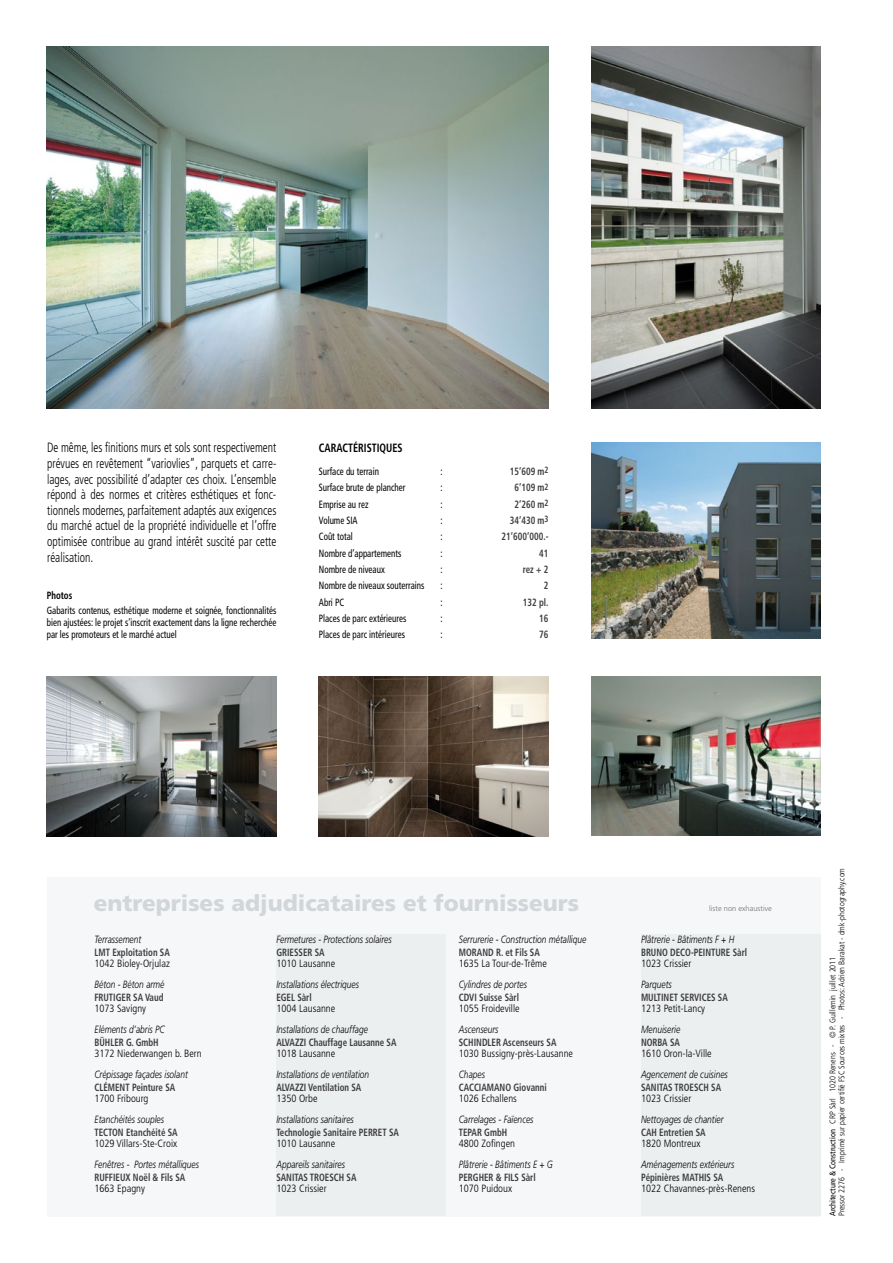
<style>
.page{position:relative;width:893px;height:1263px;background:#fff}
.page>*{position:absolute;margin:0;border:0;box-sizing:border-box;transform-origin:0 0}
.t1{font:900 22.5px "Frutiger";color:#d1d6da}
.t2{font:300 condensed 13.5px/15.6px "Frutiger";color:#000;text-align:justify;scale:.85 1}
.t3{font:700 condensed 12px "Frutiger";color:#000;scale:.85 1}
.t4{font:italic 300 10.5px "Frutiger";color:#000;scale:.8 1}
.t5{font:700 condensed 10.5px "Frutiger";color:#3e3d40;scale:.85 1}
.t6{font:300 condensed 10.5px "Frutiger";color:#000}
.t7{font:condensed 10.5px/12px "Frutiger";color:#000;text-align:justify;scale:.85 1}
.t8{font:700 condensed 10.5px "Frutiger";color:#000;scale:.85 1}
.t9{font:300 condensed 8.25px/9px "Frutiger";color:#000}
.t10{font:300 7.5px "Frutiger";color:#707172}
.s1{font-size:9px}
.s2{font-weight:400}
</style>
<div class="page">
<img style="left:47px;top:676px;width:229px;height:160px">
<img style="left:591px;top:47px;width:230px;height:361px">
<img style="left:47px;top:47px;width:502px;height:361px">
<img style="left:591px;top:676px;width:230px;height:160px">
<img style="left:319px;top:676px;width:230px;height:160px">
<div style="left:47px;top:877px;width:774px;height:339px;background:#f6f7f8"></div>
<div style="left:276px;top:934px;width:170px;height:282px;background:#eceff0"></div>
<div style="left:641px;top:934px;width:180px;height:282px;background:#eceff0"></div>
<img style="left:591px;top:442px;width:230px;height:197px">
<p class="t2" style="left:47px;top:440px;width:271px">De même, les finitions murs et sols sont respectivement prévues en revêtement “variovlies”, parquets et carre&shy;lages, avec possibilité d’adapter ces choix. L’ensemble répond à des normes et critères esthétiques et fonc&shy;tionnels modernes, parfaitement adaptés aux exigences du marché actuel de la propriété individuelle et l’offre optimisée contribue au grand intérêt suscité par cette réalisation.</p>
<p class="t8" style="left:47px;top:589px;width:32px">Photos</p>
<p class="t7" style="left:47px;top:604px;width:272px">Gabarits contenus, esthétique moderne et soignée, fonctionnalités bien ajustées: le projet s’inscrit exactement dans la ligne recherchée par les promoteurs et le marché actuel</p>
<p class="t3" style="left:319px;top:441px;width:100px">CARACTÉRISTIQUES</p>
<p class="t7" style="left:319px;top:465px;width:72px">Surface du terrain</p>
<p class="t7" style="left:440px;top:465px;width:4px">:</p>
<p class="t5" style="left:510px;top:465px;width:47px">15’609 m<span class="s1">2</span></p>
<p class="t7" style="left:319px;top:482px;width:103px">Surface brute de plancher</p>
<p class="t7" style="left:440px;top:482px;width:4px">:</p>
<p class="t5" style="left:514px;top:481px;width:42px">6’109 m<span class="s1">2</span></p>
<p class="t7" style="left:319px;top:498px;width:60px">Emprise au rez</p>
<p class="t7" style="left:440px;top:498px;width:4px">:</p>
<p class="t5" style="left:514px;top:498px;width:42px">2’260 m<span class="s1">2</span></p>
<p class="t7" style="left:319px;top:514px;width:47px">Volume SIA</p>
<p class="t7" style="left:440px;top:514px;width:4px">:</p>
<p class="t5" style="left:510px;top:514px;width:47px">34’430 m<span class="s1">3</span></p>
<p class="t7" style="left:319px;top:531px;width:41px">Coût total</p>
<p class="t7" style="left:440px;top:531px;width:4px">:</p>
<p class="t5" style="left:502px;top:530px;width:57px">21’600’000.-</p>
<p class="t7" style="left:319px;top:547px;width:98px">Nombre d’appartements</p>
<p class="t7" style="left:440px;top:547px;width:4px">:</p>
<p class="t5" style="left:539px;top:547px;width:12px">41</p>
<p class="t7" style="left:319px;top:563px;width:79px">Nombre de niveaux</p>
<p class="t7" style="left:440px;top:563px;width:4px">:</p>
<p class="t5" style="left:523px;top:563px;width:32px">rez + 2</p>
<p class="t7" style="left:319px;top:580px;width:126px">Nombre de niveaux souterrains</p>
<p class="t7" style="left:440px;top:580px;width:4px">:</p>
<p class="t5" style="left:544px;top:579px;width:7px">2</p>
<p class="t7" style="left:319px;top:596px;width:31px">Abri PC</p>
<p class="t7" style="left:440px;top:596px;width:4px">:</p>
<p class="t5" style="left:523px;top:596px;width:32px">132 pl.</p>
<p class="t7" style="left:319px;top:612px;width:104px">Places de parc extérieures</p>
<p class="t7" style="left:440px;top:612px;width:4px">:</p>
<p class="t5" style="left:539px;top:612px;width:12px">16</p>
<p class="t7" style="left:319px;top:629px;width:103px">Places de parc intérieures</p>
<p class="t7" style="left:440px;top:629px;width:4px">:</p>
<p class="t5" style="left:539px;top:628px;width:12px">76</p>
<h1 class="t1" style="left:94px;top:889px;width:487px">entreprises adjudicataires et fournisseurs</h1>
<p class="t10" style="left:709px;top:904px;width:64px">liste non exhaustive</p>
<p class="t4" style="left:641px;top:933px;width:118px">Plâtrerie - Bâtiments F + H</p>
<p class="t5" style="left:641px;top:946px;width:126px">BRUNO DECO-PEINTURE Sàrl</p>
<p class="t6" style="left:641px;top:957px;width:52px">1023 Crissier</p>
<p class="t4" style="left:641px;top:978px;width:40px">Parquets</p>
<p class="t5" style="left:641px;top:991px;width:104px">MULTINET SERVICES SA</p>
<p class="t6" style="left:641px;top:1002px;width:66px">1213 Petit-Lancy</p>
<p class="t4" style="left:641px;top:1023px;width:51px">Menuiserie</p>
<p class="t5" style="left:641px;top:1036px;width:47px">NORBA SA</p>
<p class="t6" style="left:641px;top:1047px;width:72px">1610 Oron-la-Ville</p>
<p class="t4" style="left:641px;top:1068px;width:110px">Agencement de cuisines</p>
<p class="t5" style="left:641px;top:1081px;width:96px">SANITAS TROESCH SA</p>
<p class="t6" style="left:641px;top:1092px;width:52px">1023 Crissier</p>
<p class="t4" style="left:641px;top:1113px;width:105px">Nettoyages de chantier</p>
<p class="t5" style="left:641px;top:1126px;width:78px">CAH Entretien SA</p>
<p class="t6" style="left:641px;top:1137px;width:61px">1820 Montreux</p>
<p class="t4" style="left:641px;top:1158px;width:118px">Aménagements extérieurs</p>
<p class="t5" style="left:641px;top:1171px;width:98px">Pépinières MATHIS SA</p>
<p class="t6" style="left:641px;top:1182px;width:116px">1022 Chavannes-près-Renens</p>
<p class="t4" style="left:276px;top:933px;width:146px">Fermetures - Protections solaires</p>
<p class="t5" style="left:276px;top:946px;width:58px">GRIESSER SA</p>
<p class="t6" style="left:276px;top:957px;width:60px">1010 Lausanne</p>
<p class="t4" style="left:276px;top:978px;width:105px">Installations électriques</p>
<p class="t5" style="left:276px;top:991px;width:43px">EGEL Sàrl</p>
<p class="t6" style="left:276px;top:1002px;width:60px">1004 Lausanne</p>
<p class="t4" style="left:276px;top:1023px;width:116px">Installations de chauffage</p>
<p class="t5" style="left:276px;top:1036px;width:143px">ALVAZZI Chauffage Lausanne SA</p>
<p class="t6" style="left:276px;top:1047px;width:60px">1018 Lausanne</p>
<p class="t4" style="left:276px;top:1068px;width:118px">Installations de ventilation</p>
<p class="t5" style="left:276px;top:1081px;width:101px">ALVAZZI Ventilation SA</p>
<p class="t6" style="left:276px;top:1092px;width:43px">1350 Orbe</p>
<p class="t4" style="left:276px;top:1113px;width:98px">Installations sanitaires</p>
<p class="t5" style="left:276px;top:1126px;width:146px">Technologie Sanitaire PERRET SA</p>
<p class="t6" style="left:276px;top:1137px;width:60px">1010 Lausanne</p>
<p class="t4" style="left:276px;top:1158px;width:87px">Appareils sanitaires</p>
<p class="t5" style="left:276px;top:1171px;width:96px">SANITAS TROESCH SA</p>
<p class="t6" style="left:276px;top:1182px;width:52px">1023 Crissier</p>
<p class="t4" style="left:459px;top:933px;width:161px">Serrurerie - Construction métallique</p>
<p class="t5" style="left:459px;top:946px;width:97px">MORAND R. et Fils SA</p>
<p class="t6" style="left:459px;top:957px;width:89px">1635 La Tour-de-Trême</p>
<p class="t4" style="left:459px;top:978px;width:87px">Cylindres de portes</p>
<p class="t5" style="left:459px;top:991px;width:72px">CDVI Suisse Sàrl</p>
<p class="t6" style="left:459px;top:1002px;width:62px">1055 Froideville</p>
<p class="t4" style="left:459px;top:1023px;width:51px">Ascenseurs</p>
<p class="t5" style="left:459px;top:1036px;width:116px">SCHINDLER Ascenseurs SA</p>
<p class="t6" style="left:459px;top:1047px;width:116px">1030 Bussigny-près-Lausanne</p>
<p class="t4" style="left:459px;top:1068px;width:34px">Chapes</p>
<p class="t5" style="left:459px;top:1081px;width:105px">CACCIAMANO Giovanni</p>
<p class="t6" style="left:459px;top:1092px;width:60px">1026 Echallens</p>
<p class="t4" style="left:459px;top:1113px;width:95px">Carrelages - Faïences</p>
<p class="t5" style="left:459px;top:1126px;width:58px">TEPAR GmbH</p>
<p class="t6" style="left:459px;top:1137px;width:58px">4800 Zofingen</p>
<p class="t4" style="left:459px;top:1158px;width:119px">Plâtrerie - Bâtiments E + G</p>
<p class="t5" style="left:459px;top:1171px;width:92px">PERGHER &amp; FILS Sàrl</p>
<p class="t6" style="left:459px;top:1182px;width:55px">1070 Puidoux</p>
<p class="t4" style="left:94px;top:933px;width:60px">Terrassement</p>
<p class="t5" style="left:94px;top:946px;width:90px">LMT Exploitation SA</p>
<p class="t6" style="left:94px;top:957px;width:77px">1042 Bioley-Orjulaz</p>
<p class="t4" style="left:94px;top:978px;width:89px">Béton - Béton armé</p>
<p class="t5" style="left:94px;top:991px;width:83px">FRUTIGER SA Vaud</p>
<p class="t6" style="left:94px;top:1002px;width:53px">1073 Savigny</p>
<p class="t4" style="left:94px;top:1023px;width:89px">Eléments d’abris PC</p>
<p class="t5" style="left:94px;top:1036px;width:77px">BÜHLER G. GmbH</p>
<p class="t6" style="left:94px;top:1047px;width:109px">3172 Niederwangen b. Bern</p>
<p class="t4" style="left:94px;top:1068px;width:118px">Crépissage façades isolant</p>
<p class="t5" style="left:94px;top:1081px;width:97px">CLÉMENT Peinture SA</p>
<p class="t6" style="left:94px;top:1092px;width:56px">1700 Fribourg</p>
<p class="t4" style="left:94px;top:1113px;width:88px">Etanchéités souples</p>
<p class="t5" style="left:94px;top:1126px;width:99px">TECTON Etanchéité SA</p>
<p class="t6" style="left:94px;top:1137px;width:84px">1029 Villars-Ste-Croix</p>
<p class="t4" style="left:94px;top:1158px;width:132px">Fenêtres - Portes métalliques</p>
<p class="t5" style="left:94px;top:1171px;width:108px">RUFFIEUX Noël &amp; Fils SA</p>
<p class="t6" style="left:94px;top:1182px;width:52px">1663 Epagny</p>
<p class="t9" style="left:828px;top:1216px;width:350px;rotate:-90deg"><span class="s2">Architecture &amp; Construction</span> CRP Sàrl 1020 Renens - © P. Guillemin juillet 2011<br>Pressor 2276 - Imprimé sur papier certifié FSC Sources mixtes - Photos: Adrien Barakat - dmk-photography.com</p>
</div>
